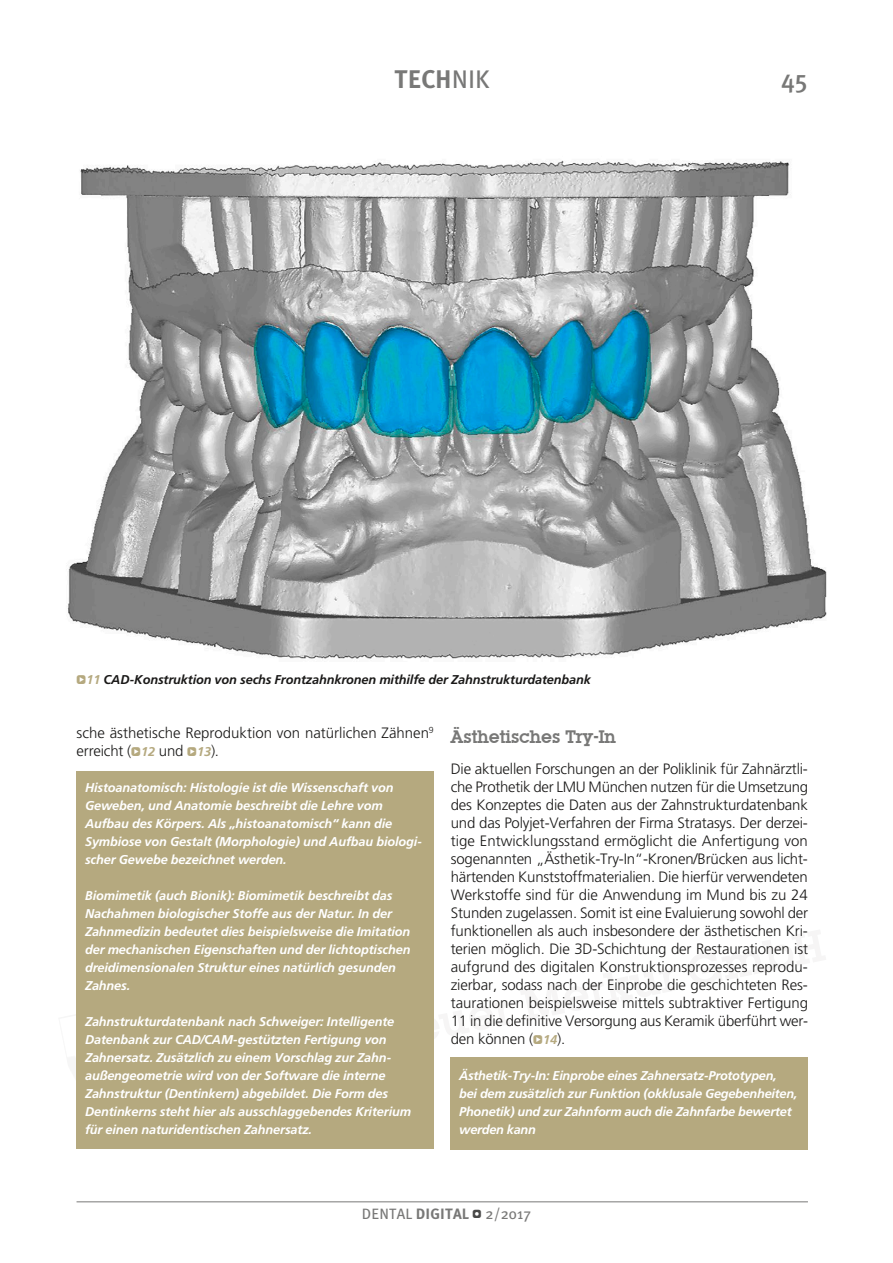
<style>
.page{position:relative;width:893px;height:1263px;background:#fff}
.page>*{position:absolute;margin:0;border:0;box-sizing:border-box;transform-origin:0 0}
.t1{font:700 44.25px "Lubiana";color:#1a1918}
.t2{font:700 25.5px "Meta Plus";color:#787877}
.t3{font:500 25.5px "Meta Plus";color:#787877}
.t4{font:700 18px "Lubiana";color:#787877}
.t5{font:300 15px/18px "Frutiger";letter-spacing:-.01em;color:#1a1918}
.t6{font:15px "Meta Plus";letter-spacing:.01em;color:#787877}
.t7{font:italic 700 12.75px/18px "Frutiger";letter-spacing:-.01em;color:#fff}
.t8{font:italic 700 12.75px "Frutiger";letter-spacing:-.01em;color:#1a1918}
.s1{font-weight:400}
.s2{font-family:"Click Bits Icon Pods";font-weight:400;font-style:normal;color:#b5a97f}
.s3{color:#b5a97f}
.s4{font-family:"Click Bits Icon Pods";font-weight:400;font-size:12.75px;color:#b5a97f}
.s5{font-weight:700;font-style:italic;font-size:12.75px;color:#b5a97f}
.s6{font-weight:700}
.s7{font-family:"Click Bits Icon Pods";font-size:12px;color:#494948}
</style>
<div class="page">
<hr style="left:77px;top:1201px;width:731px;height:1px;background:#787877">
<img style="left:76px;top:998px;width:1px;height:114px">
<img style="left:67px;top:160px;width:760px;height:499px">
<div style="left:77px;top:771px;width:357px;height:378px;background:#b5a97f"></div>
<div style="left:451px;top:1058px;width:357px;height:92px;background:#b5a97f"></div>
<h2 class="t2" style="left:394px;top:65px;width:97px">TECH<span class="s1">NIK</span></h2>
<h2 class="t3" style="left:781px;top:64px;width:28px">45</h2>
<p class="t8" style="left:77px;top:672px;width:516px"><span class="s2">Q</span><span class="s3">11</span> CAD-Konstruktion von sechs Frontzahnkronen mithilfe der Zahnstrukturdatenbank</p>
<p class="t5" style="left:77px;top:724px;width:359px">sche ästhetische Reproduktion von natürlichen Zähnen<sup>9 </sup>erreicht (<span class="s4">Q</span><span class="s5">12</span> und <span class="s4">Q</span><span class="s5">13</span>).</p>
<h3 class="t4" style="left:451px;top:726px;width:167px">Ästhetisches Try-In</h3>
<p class="t5" style="left:451px;top:760px;width:359px;text-align:justify">Die aktuellen Forschungen an der Poliklinik für Zahnärztli&shy;che Prothetik der LMU München nutzen für die Umsetzung des Konzeptes die Daten aus der Zahnstrukturdatenbank und das Polyjet-Verfahren der Firma Stratasys. Der derzei&shy;tige Entwicklungsstand ermöglicht die Anfertigung von sogenannten „Ästhetik-Try-In“-Kronen/Brücken aus licht&shy;härtenden Kunststoffmaterialien. Die hierfür verwendeten Werkstoffe sind für die Anwendung im Mund bis zu 24<br>Stunden zugelassen. Somit ist eine Evaluierung sowohl der funktionellen als auch insbesondere der ästhetischen Kri&shy;terien möglich. Die 3D-Schichtung der Restaurationen ist aufgrund des digitalen Konstruktionsprozesses reprodu&shy;zierbar, sodass nach der Einprobe die geschichteten Res&shy;taurationen beispielsweise mittels subtraktiver Fertigung 11 in die definitive Versorgung aus Keramik überführt wer&shy;den können (<span class="s4">Q</span><span class="s5">14</span>).</p>
<p class="t7" style="left:85px;top:779px;width:339px">Histoanatomisch: Histologie ist die Wissenschaft von Geweben, und Anatomie beschreibt die Lehre vom Aufbau des Körpers. Als „histoanatomisch“ kann die Symbiose von Gestalt (Morphologie) und Aufbau biologi&shy;scher Gewebe bezeichnet werden.</p>
<p class="t7" style="left:85px;top:887px;width:327px">Biomimetik (auch Bionik): Biomimetik beschreibt das Nachahmen biologischer Stoffe aus der Natur. In der Zahnmedizin bedeutet dies beispielsweise die Imitation der mechanischen Eigenschaften und der lichtoptischen dreidimensionalen Struktur eines natürlich gesunden Zahnes.</p>
<p class="t7" style="left:85px;top:1013px;width:328px">Zahnstrukturdatenbank nach Schweiger: Intelligente Datenbank zur CAD/CAM-gestützten Fertigung von Zahnersatz. Zusätzlich zu einem Vorschlag zur Zahn&shy;außengeometrie wird von der Software die interne Zahnstruktur (Dentinkern) abgebildet. Die Form des Dentinkerns steht hier als ausschlaggebendes Kriterium für einen naturidentischen Zahnersatz.</p>
<h1 class="t1" style="left:175px;top:1048px;width:659px;rotate:-11deg">© Verlag Neuer Merkur GmbH</h1>
<p class="t7" style="left:459px;top:1067px;width:340px">Ästhetik-Try-In: Einprobe eines Zahnersatz-Prototypen, bei dem zusätzlich zur Funktion (okklusale Gegebenheiten, Phonetik) und zur Zahnform auch die Zahnfarbe bewertet werden kann</p>
<p class="t6" style="left:362px;top:1205px;width:171px">DENTAL <span class="s6">DIGITAL</span> <span class="s7">W</span> 2/2017</p>
</div>
